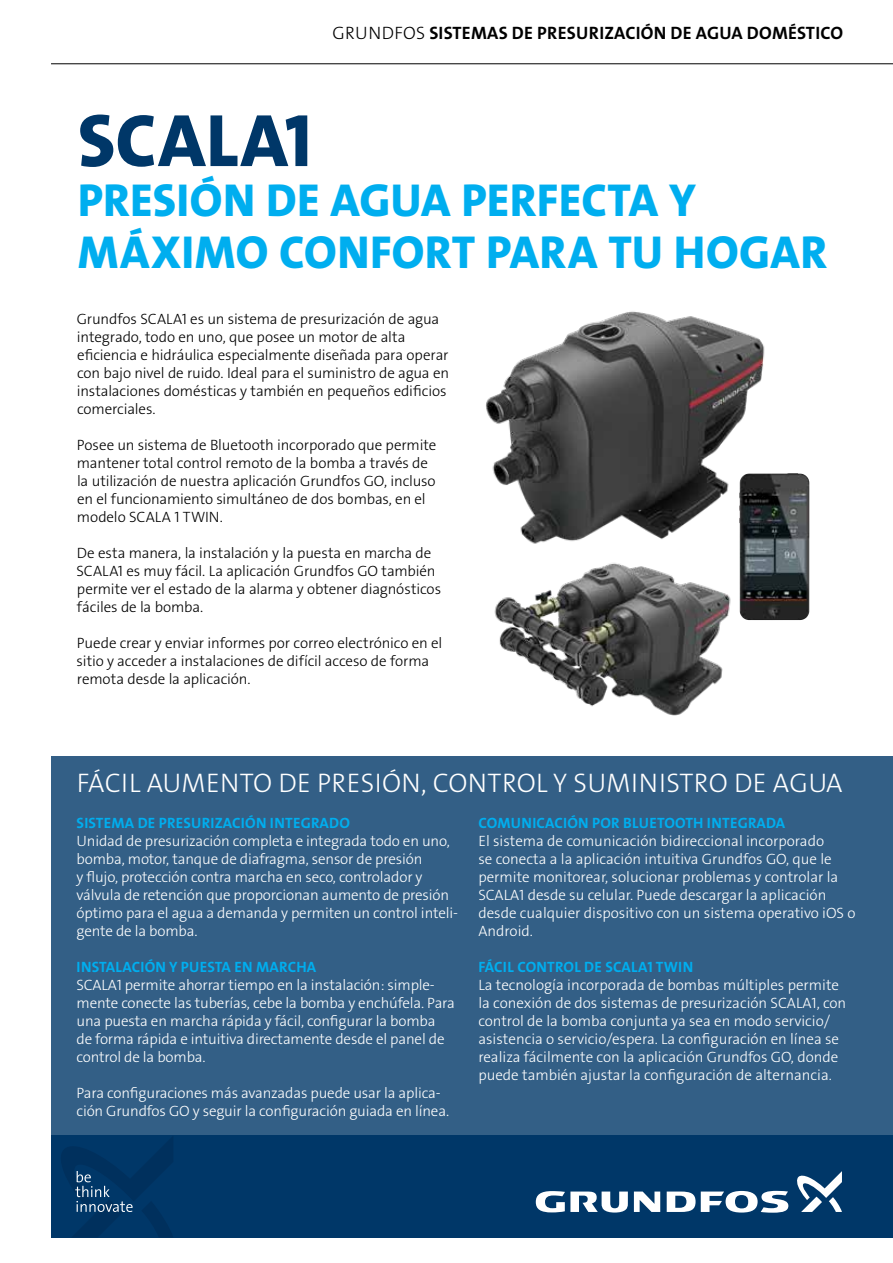
<style>
.page{position:relative;width:893px;height:1263px;background:#fff}
.page>*{position:absolute;margin:0;border:0;box-sizing:border-box;transform-origin:0 0}
.t1{font:75px "Grundfos The Sans V2 OT 8 XB";letter-spacing:.005em;color:#003768}
.t2{font:46.5px/51.6px "Grundfos The Sans V2 OT 8 XB";letter-spacing:.005em;color:#00aeef}
.t3{font:27px "Grundfos The Sans V2 OT 3 L";letter-spacing:.015em;color:#fff}
.t4{font:18px "Grundfos The Sans V2 OT 7 B";letter-spacing:.015em;color:#000}
.t5{font:15px/18px "Grundfos The Sans V2 OT 3 L";letter-spacing:-.01em;color:#fff}
.t6{font:15px/18px "Grundfos The Sans V2 OT 3 L";letter-spacing:-.01em;color:#000}
.t7{font:15px "Grundfos The Sans V2 OT 7 B";letter-spacing:.015em;color:#00aeef}
.s1{font-family:"Grundfos The Sans V2 OT 3 L"}
</style>
<div class="page">
<div style="left:51px;top:1135px;width:842px;height:102px;background:#003768"></div>
<svg style="left:634px;top:1191px;width:26px;height:21px"></svg>
<svg style="left:536px;top:1191px;width:92px;height:21px"></svg>
<svg style="left:667px;top:1191px;width:121px;height:22px"></svg>
<svg style="left:797px;top:1171px;width:45px;height:41px"></svg>
<svg style="left:61px;top:1137px;width:112px;height:100px"></svg>
<div style="left:51px;top:756px;width:842px;height:379px;background:#335f86"></div>
<hr style="left:51px;top:63px;width:842px;height:1px;background:#000">
<img style="left:486px;top:311px;width:324px;height:302px">
<img style="left:739px;top:473px;width:70px;height:147px">
<img style="left:486px;top:489px;width:279px;height:227px">
<p class="t4" style="left:332px;top:21px;width:512px"><span class="s1">GRUNDFOS</span> SISTEMAS DE PRESURIZACIÓN DE AGUA DOMÉSTICO</p>
<h1 class="t1" style="left:78px;top:93px;width:236px">SCALA1</h1>
<h2 class="t2" style="left:78px;top:175px;width:751px">PRESIÓN DE AGUA PERFECTA Y<br>MÁXIMO CONFORT PARA TU HOGAR</h2>
<p class="t6" style="left:77px;top:310px;width:374px">Grundfos SCALA1 es un sistema de presurización de agua integrado, todo en uno, que posee un motor de alta eficiencia e hidráulica especialmente diseñada para operar con bajo nivel de ruido. Ideal para el suministro de agua en instalaciones domésticas y también en pequeños edificios comerciales.</p>
<p class="t6" style="left:77px;top:436px;width:361px">Posee un sistema de Bluetooth incorporado que permite mantener total control remoto de la bomba a través de la utilización de nuestra aplicación Grundfos GO, incluso en el funcionamiento simultáneo de dos bombas, en el modelo SCALA 1 TWIN.</p>
<p class="t6" style="left:76px;top:544px;width:366px">De esta manera, la instalación y la puesta en marcha de SCALA1 es muy fácil. La aplicación Grundfos GO también permite ver el estado de la alarma y obtener diagnósticos fáciles de la bomba.</p>
<p class="t6" style="left:77px;top:634px;width:367px">Puede crear y enviar informes por correo electrónico en el sitio y acceder a instalaciones de difícil acceso de forma remota desde la aplicación.</p>
<h3 class="t3" style="left:77px;top:766px;width:767px">FÁCIL AUMENTO DE PRESIÓN, CONTROL Y SUMINISTRO DE AGUA</h3>
<p class="t7" style="left:77px;top:813px;width:275px">SISTEMA DE PRESURIZACIÓN INTEGRADO</p>
<p class="t5" style="left:77px;top:832px;width:383px">Unidad de presurización completa e integrada todo en uno, bomba, motor, tanque de diafragma, sensor de presión<br>y flujo, protección contra marcha en seco, controlador y válvula de retención que proporcionan aumento de presión óptimo para el agua a demanda y permiten un control inteli&shy;gente de la bomba.</p>
<p class="t7" style="left:77px;top:957px;width:241px">INSTALACIÓN Y PUESTA EN MARCHA</p>
<p class="t5" style="left:77px;top:976px;width:380px">SCALA1 permite ahorrar tiempo en la instalación: simple&shy;mente conecte las tuberías, cebe la bomba y enchúfela. Para una puesta en marcha rápida y fácil, configurar la bomba de forma rápida e intuitiva directamente desde el panel de control de la bomba.</p>
<p class="t5" style="left:77px;top:1084px;width:374px">Para configuraciones más avanzadas puede usar la aplica&shy;ción Grundfos GO y seguir la configuración guiada en línea.</p>
<p class="t7" style="left:478px;top:813px;width:308px">COMUNICACIÓN POR BLUETOOTH INTEGRADA</p>
<p class="t5" style="left:478px;top:832px;width:379px">El sistema de comunicación bidireccional incorporado<br>se conecta a la aplicación intuitiva Grundfos GO, que le permite monitorear, solucionar problemas y controlar la SCALA1 desde su celular. Puede descargar la aplicación desde cualquier dispositivo con un sistema operativo iOS o Android.</p>
<p class="t7" style="left:478px;top:957px;width:216px">FÁCIL CONTROL DE SCALA1 TWIN</p>
<p class="t5" style="left:478px;top:976px;width:369px">La tecnología incorporada de bombas múltiples permite la conexión de dos sistemas de presurización SCALA1, con control de la bomba conjunta ya sea en modo servicio/ asistencia o servicio/espera. La configuración en línea se realiza fácilmente con la aplicación Grundfos GO, donde puede también ajustar la configuración de alternancia.</p>
</div>
